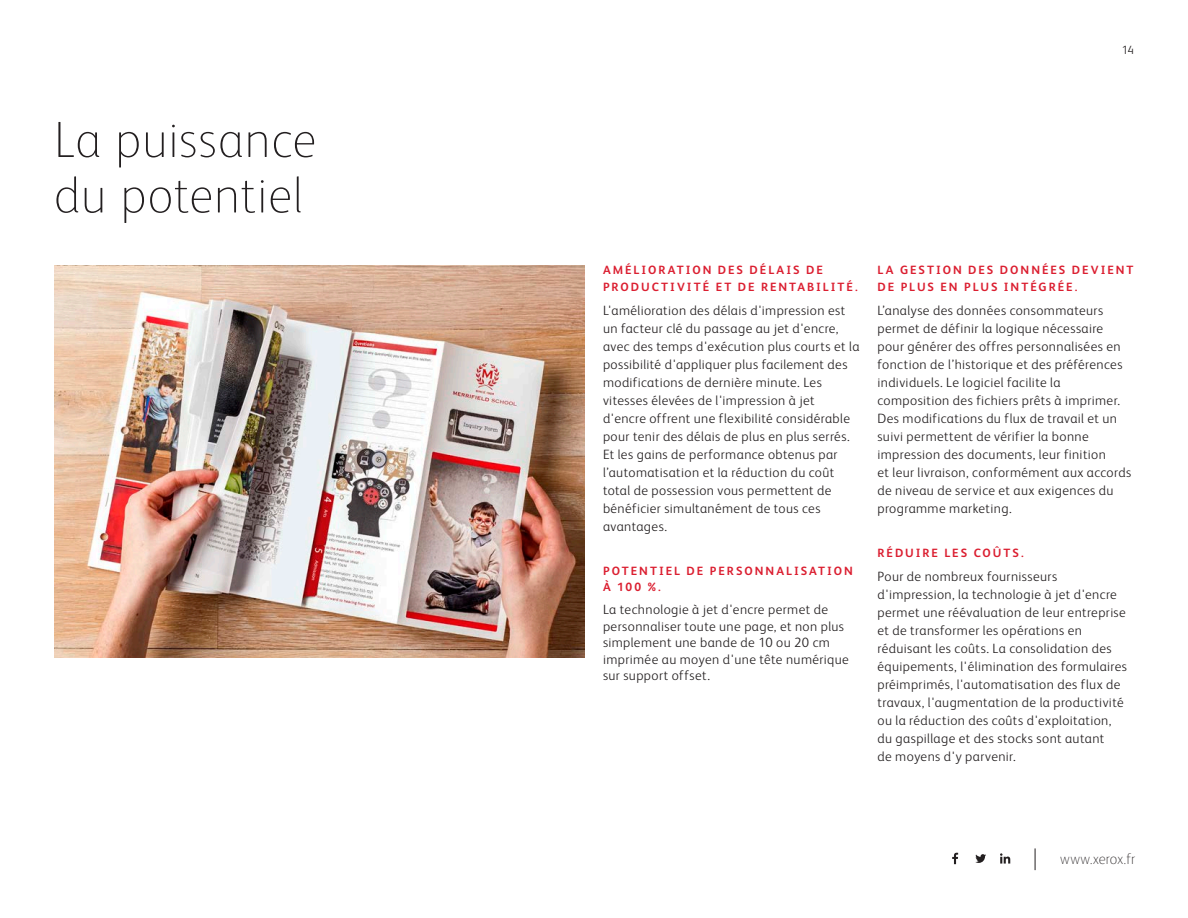
<style>
.page{position:relative;width:1188px;height:918px;background:#fff}
.page>*{position:absolute;margin:0;border:0;box-sizing:border-box;transform-origin:0 0}
.Page_Title{font:100 51px/55.5px "Xerox Sans";letter-spacing:.015em;color:#231f20}
.t1{font:100 15px "Xerox Sans";color:#231f20}
.Body_Text___Bullets{font:300 13.5px/18px "Xerox Sans";letter-spacing:.03em;color:#231f20}
.Body_Subhead{font:700 12px/16.5px "Xerox Sans";letter-spacing:.165em;color:#db1e30}
.t2{font:300 12px "Xerox Sans";color:#231f20}
</style>
<div class="page">
<svg style="left:975px;top:854px;width:11px;height:9px"></svg>
<svg style="left:1000px;top:853px;width:10px;height:11px"></svg>
<svg style="left:952px;top:853px;width:6px;height:11px"></svg>
<svg style="left:1035px;top:848px;width:1px;height:22px"></svg>
<img style="left:54px;top:265px;width:531px;height:393px">
<p class="Page_Title" style="left:54px;top:109px;width:264px">La puissance du potentiel</p>
<p class="t2" style="left:1122px;top:42px;width:14px">14</p>
<p class="Body_Subhead" style="left:603px;top:262px;width:256px">AMÉLIORATION DES DÉLAIS DE<br>PRODUCTIVITÉ ET DE RENTABILITÉ.</p>
<p class="Body_Text___Bullets" style="left:603px;top:301px;width:258px">L'amélioration des délais d'impression est un facteur clé du passage au jet d'encre, avec des temps d'exécution plus courts et la possibilité d'appliquer plus facilement des modifications de dernière minute. Les vitesses élevées de l'impression à jet d'encre offrent une flexibilité considérable pour tenir des délais de plus en plus serrés.<br>Et les gains de performance obtenus par l’automatisation et la réduction du coût total de possession vous permettent de bénéficier simultanément de tous ces avantages.</p>
<p class="Body_Subhead" style="left:603px;top:562px;width:251px">POTENTIEL DE PERSONNALISATION<br>À 100 %.</p>
<p class="Body_Text___Bullets" style="left:603px;top:601px;width:247px;line-height:16.5px">La technologie à jet d'encre permet de personnaliser toute une page, et non plus simplement une bande de 10 ou 20 cm imprimée au moyen d'une tête numérique sur support offset.</p>
<p class="Body_Subhead" style="left:878px;top:262px;width:257px">LA GESTION DES DONNÉES DEVIENT<br>DE PLUS EN PLUS INTÉGRÉE.</p>
<p class="Body_Text___Bullets" style="left:878px;top:301px;width:255px">L’analyse des données consommateurs permet de définir la logique nécessaire pour générer des offres personnalisées en fonction de l’historique et des préférences individuels. Le logiciel facilite la composition des fichiers prêts à imprimer.<br>Des modifications du flux de travail et un suivi permettent de vérifier la bonne impression des documents, leur finition<br>et leur livraison, conformément aux accords de niveau de service et aux exigences du programme marketing.</p>
<p class="Body_Subhead" style="left:878px;top:544px;width:148px">RÉDUIRE LES COÛTS.</p>
<p class="Body_Text___Bullets" style="left:878px;top:567px;width:251px">Pour de nombreux fournisseurs d'impression, la technologie à jet d'encre permet une réévaluation de leur entreprise et de transformer les opérations en réduisant les coûts. La consolidation des équipements, l'élimination des formulaires préimprimés, l'automatisation des flux de travaux, l'augmentation de la productivité ou la réduction des coûts d'exploitation, du gaspillage et des stocks sont autant<br>de moyens d'y parvenir.</p>
<p class="t1" style="left:1060px;top:849px;width:76px">www.xerox.fr</p>
</div>
